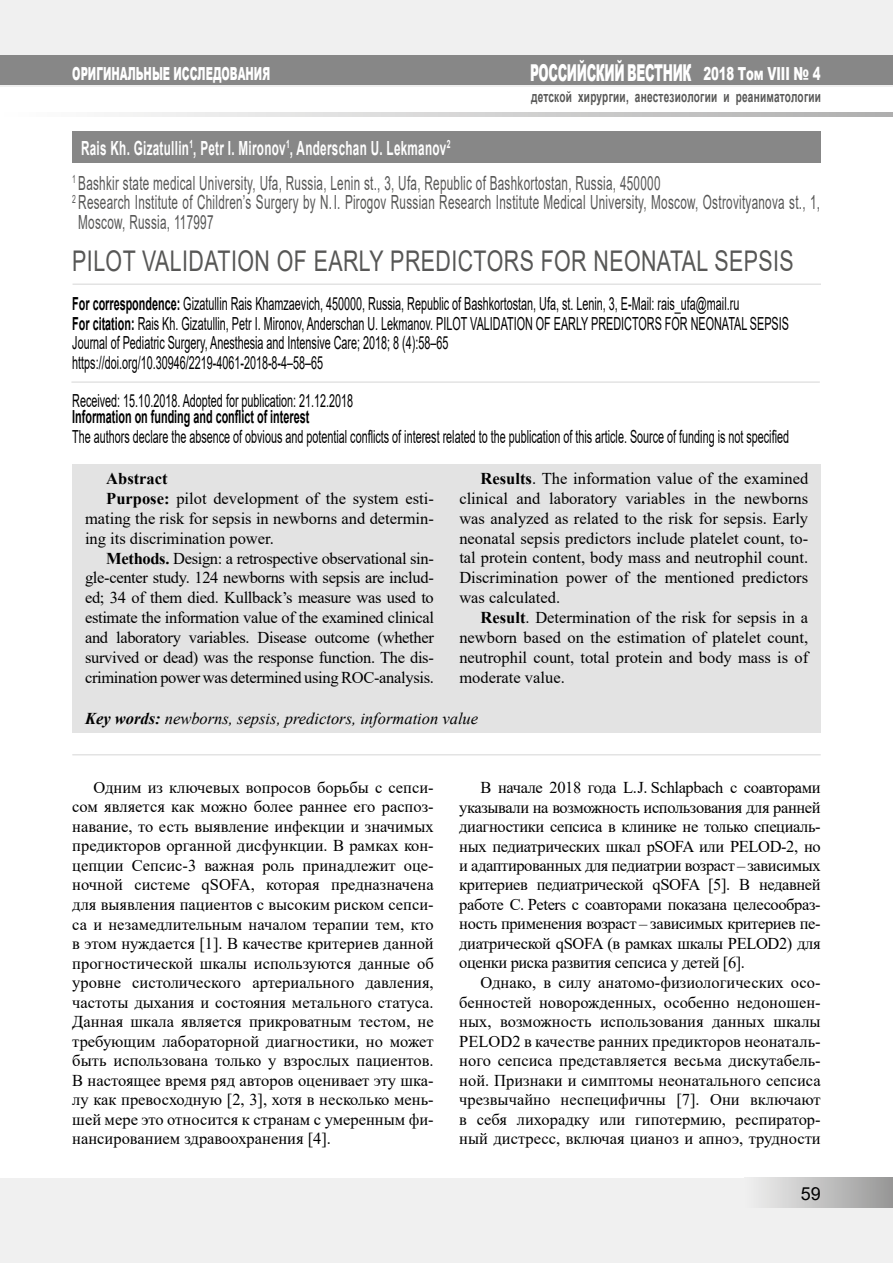
<style>
.page{position:relative;width:893px;height:1263px;background:#fff}
.page>*{position:absolute;margin:0;border:0;box-sizing:border-box;transform-origin:0 0}
.t1{font:28.5px "Arial";letter-spacing:.02em;color:#575756;scale:.75 1}
.t2{font:900 23.25px "Arial";letter-spacing:-.03em;color:#fff;scale:.53 1}
.t3{font:19.5px "Arial";letter-spacing:.025em;color:#575756;scale:.6 1}
.t4{font:700 19.5px "Arial";letter-spacing:.025em;color:#fff;scale:.6 1}
.t5{font:18px/19.5px "Arial";color:#000;scale:.6 1}
.t6{font:700 18px "Arial";color:#000;scale:.6 1}
.t7{font:900 18px "Arial";color:#fff;scale:.56 1}
.t8{font:900 18px "Arial";color:#fff;scale:.65 1}
.t9{font:18px "Arial";color:#000}
.t10{font:16.5px/19.5px "Times New Roman";letter-spacing:-.02em;color:#000;text-align:justify}
.t11{font:16.5px "Times New Roman";color:#000}
.t12{font:italic 16.5px "Times New Roman";color:#000}
.t13{font:700 16.5px "Times New Roman";color:#000}
.t14{font:700 15px "Arial";letter-spacing:.025em;color:#575756;scale:.67 1}
.s1{font-weight:700}
</style>
<div class="page">
<div style="left:0;top:1178px;width:893px;height:85px;background:#f0f0f0"></div>
<div style="left:744px;top:1178px;width:149px;height:30px;background:linear-gradient(to right,#f1f1f1,#979797)"></div>
<div style="left:0;top:0;width:893px;height:87px;background:#f0f0f0"></div>
<div style="left:0;top:55px;width:893px;height:30px;background:#878787"></div>
<svg style="left:119px;top:113px;width:774px;height:4px;background:#d2d1d1"></svg>
<div style="left:72px;top:464px;width:749px;height:269px;background:#e3e3e3"></div>
<hr style="left:72px;top:754px;width:749px;height:1px;background:#e3e3e3">
<div style="left:73px;top:132px;width:748px;height:31px;background:#878787"></div>
<hr style="left:73px;top:283px;width:748px;height:2px;background:#e3e3e3">
<hr style="left:71px;top:381px;width:749px;height:2px;background:#e3e3e3">
<p class="t7" style="left:72px;top:61px;width:355px">ОРИГИНАЛЬНЫЕ ИССЛЕДОВАНИЯ</p>
<h2 class="t2" style="left:530px;top:56px;width:306px">РОССИЙСКИЙ ВЕСТНИК</h2>
<p class="t8" style="left:703px;top:61px;width:182px">2018 Том VIII № 4</p>
<p class="t14" style="left:531px;top:86px;width:434px">детской хирургии, анестезиологии и реаниматологии</p>
<p class="t4" style="left:81px;top:134px;width:617px">Rais Kh. Gizatullin<sup>1</sup>, Petr I. Mironov<sup>1</sup>, Andеrschan U. Lekmanov<sup>2</sup></p>
<p class="t3" style="left:72px;top:169px;width:982px"><sup>1</sup> Bashkir state medical University, Ufa, Russia, Lenin st., 3, Ufa, Republic of Bashkortostan, Russia, 450000</p>
<p class="t3" style="left:72px;top:189px;width:1248px"><sup>2</sup> Research Institute of Children’s Surgery by N. I. Pirogov Russian Research Institute Medical University, Moscow, Ostrovityanova st., 1,</p>
<p class="t3" style="left:78px;top:208px;width:227px">Moscow, Russia, 117997</p>
<h1 class="t1" style="left:72px;top:241px;width:964px">PILOT VALIDATION OF EARLY PREDICTORS FOR NEONATAL SEPSIS</h1>
<p class="t5" style="left:72px;top:294px;width:1196px"><span class="s1">For correspondence:</span> Gizatullin Rais Khamzaevich, 450000, Russia, Republic of Bashkortostan, Ufa, st. Lenin, 3, E-Mail: rais_ufa@mail.ru<br><span class="s1">For citation:</span> Rais Kh. Gizatullin, Petr I. Mironov, Andеrschan U. Lekmanov. PILOT VALIDATION OF EARLY PREDICTORS FOR NEONATAL SEPSIS Journal of Pediatric Surgery, Anesthesia and Intensive Care; 2018; 8 (4):58–65<br>https://doi.org/10.30946/2219‑4061‑2018‑8‑4–58–65</p>
<p class="t5" style="left:72px;top:391px;width:470px">Received: 15.10.2018. Adopted for publication: 21.12.2018</p>
<p class="t6" style="left:72px;top:404px;width:397px">Information on funding and conflict of interest</p>
<p class="t5" style="left:72px;top:427px;width:1196px">The authors declare the absence of obvious and potential conflicts of interest related to the publication of this article. Source of funding is not specified</p>
<p class="t10" style="left:459px;top:468px;width:350px;text-indent:21px"><span class="s1">Results</span>. The information value of the examined clinical and laboratory variables in the newborns was analyzed as related to the risk for sepsis. Early neonatal sepsis predictors include platelet count, to&shy;tal protein content, body mass and neutrophil count.<br>Discrimination power of the mentioned predictors was calculated.</p>
<p class="t10" style="left:459px;top:607px;width:350px;text-indent:21px"><span class="s1">Result</span>. Determination of the risk for sepsis in a newborn based on the estimation of platelet count, neutrophil count, total protein and body mass is of moderate value.</p>
<p class="t12" style="left:85px;top:707px;width:395px"><span class="s1">Key words:</span> newborns, sepsis, predictors, information value</p>
<p class="t13" style="left:106px;top:467px;width:63px">Abstract</p>
<p class="t11" style="left:106px;top:487px;width:329px"><span class="s1">Purpose:</span> pilot development of the system esti-</p>
<p class="t11" style="left:85px;top:507px;width:350px">mating the risk for sepsis in newborns and determin-</p>
<p class="t11" style="left:85px;top:527px;width:190px">ing its discrimination power.</p>
<p class="t10" style="left:106px;top:548px;width:329px"><span class="s1">Methods.</span> Design: a retrospective observational sin-</p>
<p class="t10" style="left:85px;top:568px;width:350px">gle-center study. 124 newborns with sepsis are includ-</p>
<p class="t10" style="left:85px;top:587px;width:350px">ed; 34 of them died. Kullback’s measure was used to</p>
<p class="t10" style="left:85px;top:607px;width:350px">estimate the information value of the examined clinical</p>
<p class="t10" style="left:85px;top:627px;width:350px">and laboratory variables. Disease outcome (whether</p>
<p class="t10" style="left:85px;top:647px;width:350px">survived or dead) was the response function. The dis-</p>
<p class="t10" style="left:85px;top:667px;width:350px">crimination power was determined using ROC-analysis.</p>
<p class="t10" style="left:72px;top:777px;width:363px;text-indent:21px">Одним из ключевых вопросов борьбы с сепси&shy;сом является как можно более раннее его распоз&shy;навание, то есть выявление инфекции и значимых предикторов органной дисфункции. В рамках кон&shy;цепции Сепсис‑3 важная роль принадлежит оце&shy;ночной системе qSOFA, которая предназначена для выявления пациентов с высоким риском сепси&shy;са и незамедлительным началом терапии тем, кто в этом нуждается [1]. В качестве критериев данной прогностической шкалы используются данные об уровне систолического артериального давления, частоты дыхания и состояния метального статуса.<br>Данная шкала является прикроватным тестом, не требующим лабораторной диагностики, но может быть использована только у взрослых пациентов.<br>В настоящее время ряд авторов оценивает эту шка&shy;лу как превосходную [2, 3], хотя в несколько мень&shy;шей мере это относится к странам с умеренным фи&shy;нансированием здравоохранения [4].</p>
<p class="t10" style="left:459px;top:777px;width:363px;text-indent:21px">В начале 2018 года L. J. Schlapbach с соавторами указывали на возможность использования для ранней диагностики сепсиса в клинике не только специаль&shy;ных педиатрических шкал pSOFA или PELOD‑2, но и адаптированных для педиатрии возраст – зависимых критериев педиатрической qSOFA [5]. В недавней работе C. Peters с соавторами показана целесообраз&shy;ность применения возраст – зависимых критериев пе&shy;диатрической qSOFA (в рамках шкалы PELOD2) для оценки риска развития сепсиса у детей [6].</p>
<p class="t10" style="left:459px;top:972px;width:363px;text-indent:21px">Однако, в силу анатомо-физиологических осо&shy;бенностей новорожденных, особенно недоношен&shy;ных, возможность использования данных шкалы PELOD2 в качестве ранних предикторов неонаталь&shy;ного сепсиса представляется весьма дискутабель&shy;ной. Признаки и симптомы неонатального сепсиса чрезвычайно неспецифичны [7]. Они включают в себя лихорадку или гипотермию, респиратор&shy;ный дистресс, включая цианоз и апноэ, трудности</p>
<p class="t9" style="left:801px;top:1181px;width:22px">59</p>
</div>
